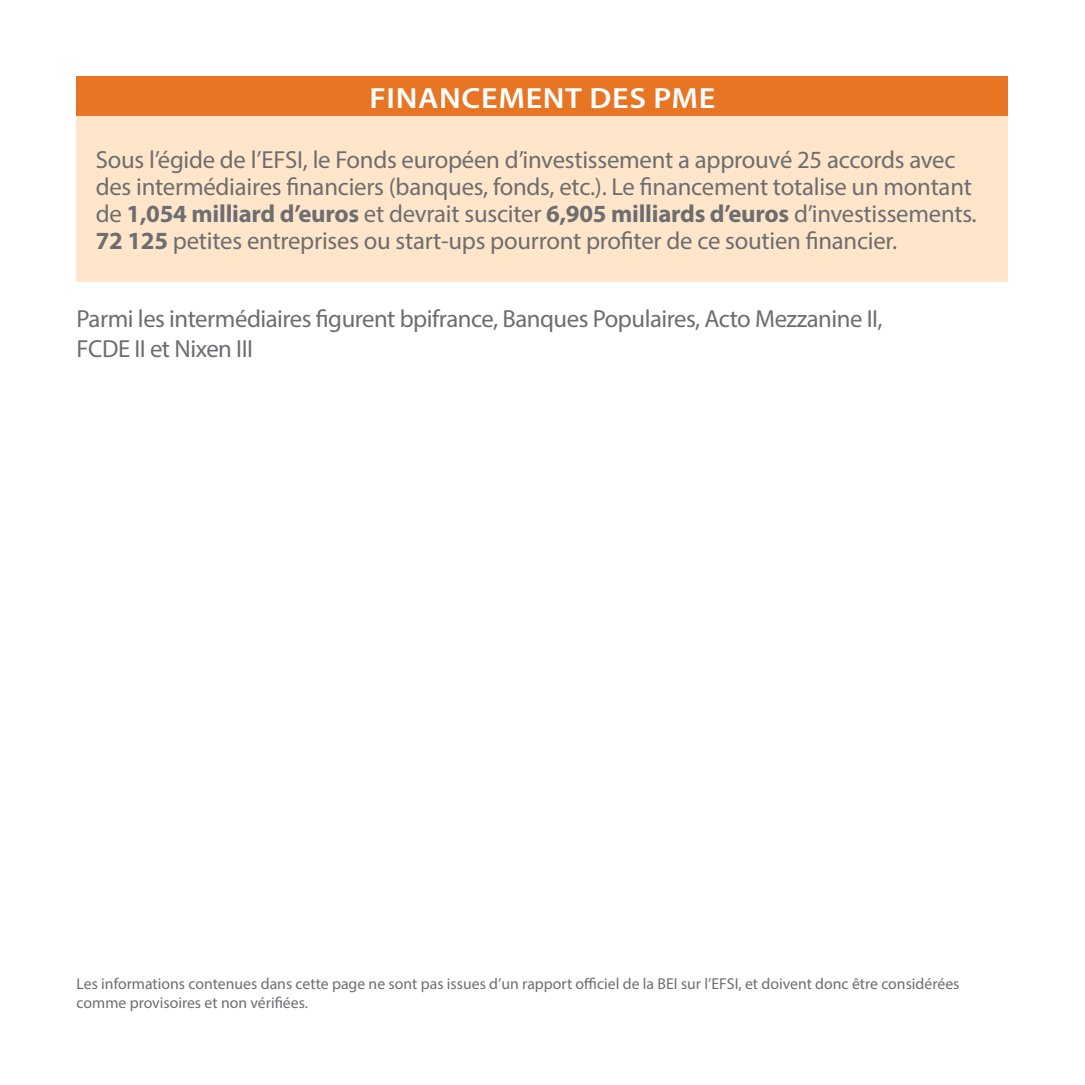
<style>
.page{position:relative;width:1085px;height:1085px;background:#fff}
.page>*{position:absolute;margin:0;border:0;box-sizing:border-box;transform-origin:0 0}
.t1{font:600 29.25px "Myriad Pro";letter-spacing:.02em;color:#fff;scale:1.1 1}
.t2{font:24.75px/27px "Myriad Pro";letter-spacing:-.01em;color:#6d6e71}
.t3{font:15.75px/18.9px "Myriad Pro";color:#6d6e71}
.s1{font-weight:700}
</style>
<div class="page">
<div style="left:77px;top:77px;width:931px;height:40px;background:#e87524"></div>
<div style="left:77px;top:117px;width:931px;height:165px;background:#ffe6ca"></div>
<p class="t1" style="left:369px;top:79px;width:316px">FINANCEMENT DES PME</p>
<p class="t2" style="left:96px;top:146px;width:882px">Sous l’égide de l’EFSI, le Fonds européen d’investissement a approuvé 25 accords avec des intermédiaires financiers (banques, fonds, etc.). Le financement totalise un montant de <span class="s1">1,054 milliard d’euros</span> et devrait susciter <span class="s1">6,905 milliards d’euros</span> d’investissements.<br><span class="s1">72 125</span> petites entreprises ou start-ups pourront profiter de ce soutien financier.</p>
<p class="t2" style="left:77px;top:303px;width:807px;line-height:29.7px">Parmi les intermédiaires figurent bpifrance, Banques Populaires, Acto Mezzanine II,<br>FCDE II et Nixen III</p>
<p class="t3" style="left:77px;top:973px;width:884px">Les informations contenues dans cette page ne sont pas issues d’un rapport officiel de la BEI sur l’EFSI, et doivent donc être considérées comme provisoires et non vérifiées.</p>
</div>
